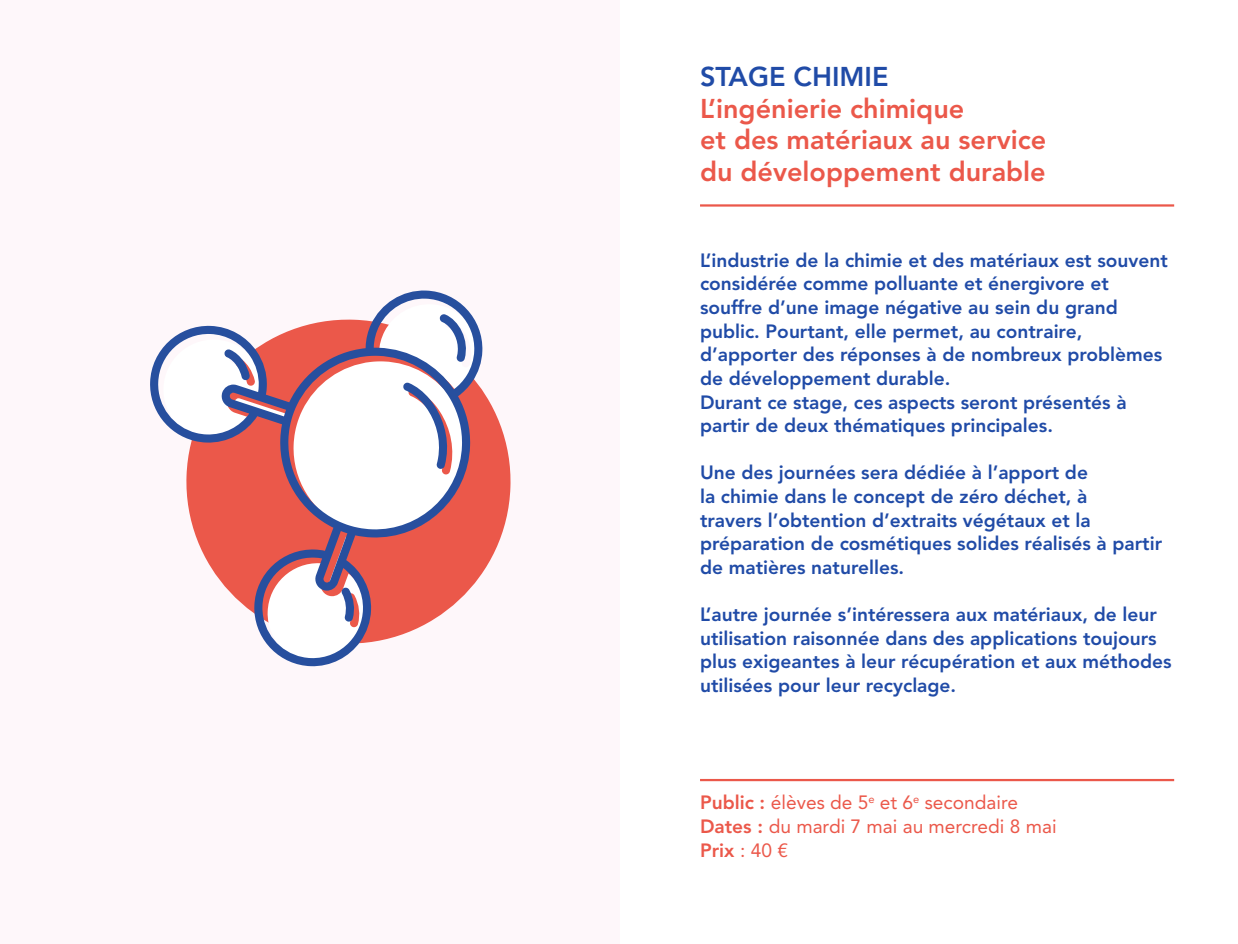
<style>
.page{position:relative;width:1238px;height:944px;background:#fff}
.page>*{position:absolute;margin:0;border:0;box-sizing:border-box;transform-origin:0 0}
.t1{font:800 27px/31.5px "Avenir LT Std";color:#eb584a}
.t2{font:800 27px "Avenir LT Std";color:#204ba7}
.t3{font:800 19.12px/23.6px "Avenir LT Std";color:#204ba7}
.t4{font:19.12px/23.6px "Avenir LT Std";color:#eb584a}
.s1{font-weight:800}
</style>
<div class="page">
<div style="left:0;top:0;width:619px;height:944px;background:#fef7fa"></div>
<hr style="left:700px;top:204px;width:474px;height:3px;background:#eb584a">
<hr style="left:700px;top:779px;width:474px;height:2px;background:#eb584a">
<svg style="left:150px;top:290px;width:311px;height:377px"></svg>
<svg style="left:163px;top:304px;width:346px;height:360px"></svg>
<h1 class="t2" style="left:700px;top:61px;width:190px">STAGE CHIMIE</h1>
<h1 class="t1" style="left:700px;top:93px;width:348px">L’ingénierie chimique<br>et des matériaux au service du développement durable</h1>
<p class="t3" style="left:700px;top:248px;width:469px">L’industrie de la chimie et des matériaux est souvent considérée comme polluante et énergivore et souffre d’une image négative au sein du grand public. Pourtant, elle permet, au contraire, d’apporter des réponses à de nombreux problèmes de développement durable.<br>Durant ce stage, ces aspects seront présentés à partir de deux thématiques principales.</p>
<p class="t3" style="left:700px;top:461px;width:463px">Une des journées sera dédiée à l’apport de<br>la chimie dans le concept de zéro déchet, à<br>travers l’obtention d’extraits végétaux et la préparation de cosmétiques solides réalisés à partir de matières naturelles.</p>
<p class="t3" style="left:700px;top:603px;width:473px">L’autre journée s’intéressera aux matériaux, de leur utilisation raisonnée dans des applications toujours plus exigeantes à leur récupération et aux méthodes utilisées pour leur recyclage.</p>
<p class="t4" style="left:700px;top:791px;width:358px"><span class="s1">Public :</span> élèves de 5<sup>e</sup> et 6<sup>e</sup> secondaire<br><span class="s1">Dates :</span> du mardi 7 mai au mercredi 8 mai<br><span class="s1">Prix</span> : 40 €</p>
</div>
